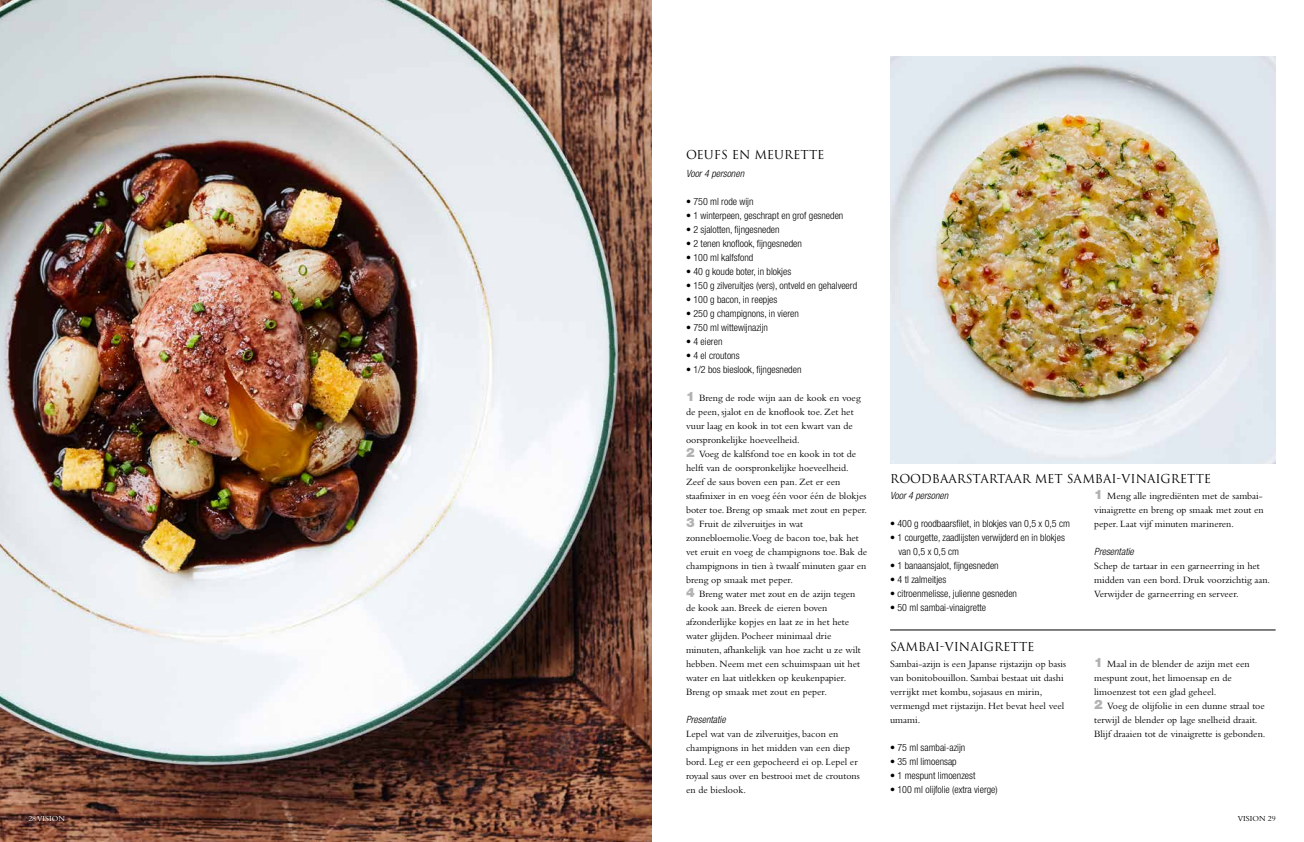
<style>
.page{position:relative;width:1304px;height:842px;background:#fff}
.page>*{position:absolute;margin:0;border:0;box-sizing:border-box;transform-origin:0 0}
.t1{font:12px "Trajan";color:#000}
.t2{font:10px/14px "Bembo";color:#000}
.t3{font:300 condensed 10px/14px "Helvetica Neue LT";color:#000}
.t4{font:italic 300 condensed 10px "Helvetica Neue LT";color:#000}
.t5{font:8px "Bembo";color:#fff}
.t6{font:8px "Bembo";color:#000}
.s1{font-family:"Helvetica Neue LT";font-weight:900;font-size:13px;color:#b3b2b2}
</style>
<div class="page">
<img style="left:0;top:0;width:652px;height:842px">
<img style="left:890px;top:57px;width:386px;height:407px">
<hr style="left:890px;top:630px;width:386px;height:1px;background:#000">
<p class="t1" style="left:686px;top:147px;width:140px">OEUFS EN MEURETTE</p>
<p class="t4" style="left:686px;top:168px;width:60px">Voor 4 personen</p>
<p class="t3" style="left:686px;top:195px;width:69px">• 750 ml rode wijn</p>
<p class="t3" style="left:686px;top:209px;width:159px">• 1 winterpeen, geschrapt en grof gesneden</p>
<p class="t3" style="left:686px;top:223px;width:95px">• 2 sjalotten, fijngesneden</p>
<p class="t3" style="left:686px;top:237px;width:117px">• 2 tenen knoflook, fijngesneden</p>
<p class="t3" style="left:686px;top:251px;width:69px">• 100 ml kalfsfond</p>
<p class="t3" style="left:686px;top:265px;width:107px">• 40 g koude boter, in blokjes</p>
<p class="t3" style="left:686px;top:279px;width:173px">• 150 g zilveruitjes (vers), ontveld en gehalveerd</p>
<p class="t3" style="left:686px;top:293px;width:93px">• 100 g bacon, in reepjes</p>
<p class="t3" style="left:686px;top:307px;width:114px">• 250 g champignons, in vieren</p>
<p class="t3" style="left:686px;top:321px;width:84px">• 750 ml wittewijnazijn</p>
<p class="t3" style="left:686px;top:335px;width:38px">• 4 eieren</p>
<p class="t3" style="left:686px;top:349px;width:55px">• 4 el croutons</p>
<p class="t3" style="left:686px;top:363px;width:117px">• 1/2 bos bieslook, fijngesneden</p>
<p class="t2" style="left:686px;top:391px;width:183px"><span class="s1">1</span> Breng de rode wijn aan de kook en voeg de peen, sjalot en de knoflook toe. Zet het vuur laag en kook in tot een kwart van de oorspronkelijke hoeveelheid.<br><span class="s1">2</span> Voeg de kalfsfond toe en kook in tot de helft van de oorspronkelijke hoeveelheid.<br>Zeef de saus boven een pan. Zet er een staafmixer in en voeg één voor één de blokjes boter toe. Breng op smaak met zout en peper.<br><span class="s1">3</span> Fruit de zilveruitjes in wat zonnebloemolie.Voeg de bacon toe, bak het vet eruit en voeg de champignons toe. Bak de champignons in tien à twaalf minuten gaar en breng op smaak met peper.<br><span class="s1">4</span> Breng water met zout en de azijn tegen de kook aan. Breek de eieren boven afzonderlijke kopjes en laat ze in het hete water glijden. Pocheer minimaal drie minuten, afhankelijk van hoe zacht u ze wilt hebben. Neem met een schuimspaan uit het water en laat uitlekken op keukenpapier.<br>Breng op smaak met zout en peper.</p>
<p class="t4" style="left:686px;top:714px;width:41px">Presentatie</p>
<p class="t2" style="left:686px;top:727px;width:175px">Lepel wat van de zilveruitjes, bacon en champignons in het midden van een diep bord. Leg er een gepocheerd ei op. Lepel er royaal saus over en bestrooi met de croutons en de bieslook.</p>
<p class="t1" style="left:890px;top:471px;width:323px">ROODBAARSTARTAAR MET SAMBAI-VINAIGRETTE</p>
<p class="t4" style="left:890px;top:490px;width:60px">Voor 4 personen</p>
<p class="t3" style="left:890px;top:517px;width:181px">• 400 g roodbaarsfilet, in blokjes van 0,5 x 0,5 cm</p>
<p class="t3" style="left:898px;top:531px;width:168px;text-indent:-8px">• 1 courgette, zaadlijsten verwijderd en in blokjes van 0,5 x 0,5 cm</p>
<p class="t3" style="left:890px;top:559px;width:110px">• 1 banaansjalot, fijngesneden</p>
<p class="t3" style="left:890px;top:573px;width:58px">• 4 tl zalmeitjes</p>
<p class="t3" style="left:890px;top:587px;width:128px">• citroenmelisse, julienne gesneden</p>
<p class="t3" style="left:890px;top:601px;width:98px">• 50 ml sambai-vinaigrette</p>
<p class="t2" style="left:1094px;top:489px;width:171px;text-align:justify"><span class="s1">1</span> Meng alle ingrediënten met de sambai&shy;vinaigrette en breng op smaak met zout en peper. Laat vijf minuten marineren.</p>
<p class="t4" style="left:1094px;top:546px;width:41px">Presentatie</p>
<p class="t2" style="left:1094px;top:559px;width:177px">Schep de tartaar in een garneerring in het midden van een bord. Druk voorzichtig aan.<br>Verwijder de garneerring en serveer.</p>
<p class="t1" style="left:890px;top:640px;width:146px">SAMBAI-VINAIGRETTE</p>
<p class="t2" style="left:890px;top:657px;width:178px">Sambai-azijn is een Japanse rijstazijn op basis van bonitobouillon. Sambai bestaat uit dashi verrijkt met kombu, sojasaus en mirin, vermengd met rijstazijn. Het bevat heel veel umami.</p>
<p class="t3" style="left:890px;top:741px;width:77px">• 75 ml sambai-azijn</p>
<p class="t3" style="left:890px;top:755px;width:68px">• 35 ml limoensap</p>
<p class="t3" style="left:890px;top:769px;width:87px">• 1 mespunt limoenzest</p>
<p class="t3" style="left:890px;top:783px;width:109px">• 100 ml olijfolie (extra vierge)</p>
<p class="t2" style="left:1094px;top:657px;width:173px"><span class="s1">1</span> Maal in de blender de azijn met een mespunt zout, het limoensap en de limoenzest tot een glad geheel.<br><span class="s1">2</span> Voeg de olijfolie in een dunne straal toe terwijl de blender op lage snelheid draait.<br>Blijf draaien tot de vinaigrette is gebonden.</p>
<p class="t5" style="left:28px;top:814px;width:38px">28 VISION</p>
<p class="t6" style="left:1238px;top:814px;width:39px">VISION 29</p>
</div>
